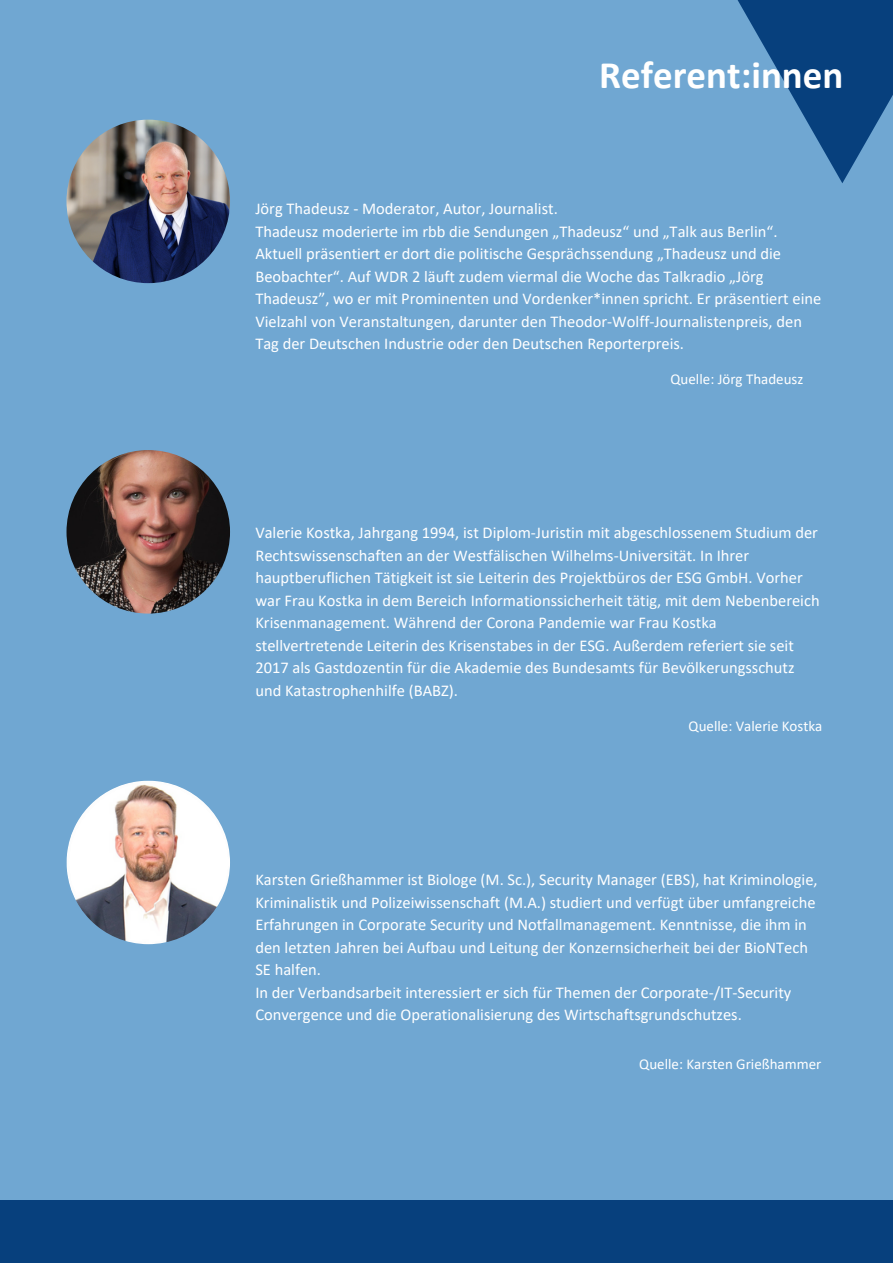
<style>
.page{position:relative;width:893px;height:1264px;background:#fff}
.page>*{position:absolute;margin:0;border:0;box-sizing:border-box;transform-origin:0 0}
.t1{font:700 39px "Calibri";color:#fff}
.t2{font:16.5px/22.5px "Calibri";color:#fff}
.t3{font:15px "Calibri";color:#fff}
</style>
<div class="page">
<div style="left:0;top:0;width:892px;height:1262px;background:#70a7d2"></div>
<div style="left:0;top:1200px;width:892px;height:62px;background:#07407d"></div>
<svg style="left:737px;top:0;width:155px;height:183px;fill:#07407d"></svg>
<img style="left:66px;top:120px;width:164px;height:163px;border-radius:50%">
<img style="left:66px;top:450px;width:164px;height:163px;border-radius:50%">
<img style="left:66px;top:780px;width:164px;height:164px;border-radius:50%">
<p class="t1" style="left:599px;top:59px;width:245px">Referent:innen</p>
<p class="t2" style="left:255px;top:199px;width:304px">Jörg Thadeusz - Moderator, Autor, Journalist.</p>
<p class="t2" style="left:255px;top:221px;width:567px">Thadeusz moderierte im rbb die Sendungen „Thadeusz“ und „Talk aus Berlin“.<br>Aktuell präsentiert er dort die politische Gesprächssendung „Thadeusz und die Beobachter“. Auf WDR 2 läuft zudem viermal die Woche das Talkradio „Jörg Thadeusz”, wo er mit Prominenten und Vordenker*innen spricht. Er präsentiert eine Vielzahl von Veranstaltungen, darunter den Theodor-Wolff-Journalistenpreis, den Tag der Deutschen Industrie oder den Deutschen Reporterpreis.</p>
<p class="t3" style="left:670px;top:373px;width:134px">Quelle: Jörg Thadeusz</p>
<p class="t2" style="left:255px;top:523px;width:565px">Valerie Kostka, Jahrgang 1994, ist Diplom-Juristin mit abgeschlossenem Studium der Rechtswissenschaften an der Westfälischen Wilhelms-Universität. In Ihrer hauptberuflichen Tätigkeit ist sie Leiterin des Projektbüros der ESG GmbH. Vorher war Frau Kostka in dem Bereich Informationssicherheit tätig, mit dem Nebenbereich Krisenmanagement. Während der Corona Pandemie war Frau Kostka stellvertretende Leiterin des Krisenstabes in der ESG. Außerdem referiert sie seit 2017 als Gastdozentin für die Akademie des Bundesamts für Bevölkerungsschutz und Katastrophenhilfe (BABZ).</p>
<p class="t3" style="left:688px;top:719px;width:135px">Quelle: Valerie Kostka</p>
<p class="t2" style="left:255px;top:869px;width:564px">Karsten Grießhammer ist Biologe (M. Sc.), Security Manager (EBS), hat Kriminologie, Kriminalistik und Polizeiwissenschaft (M.A.) studiert und verfügt über umfangreiche Erfahrungen in Corporate Security und Notfallmanagement. Kenntnisse, die ihm in den letzten Jahren bei Aufbau und Leitung der Konzernsicherheit bei der BioNTech SE halfen.</p>
<p class="t2" style="left:255px;top:982px;width:537px">In der Verbandsarbeit interessiert er sich für Themen der Corporate-/IT-Security<br>Convergence und die Operationalisierung des Wirtschaftsgrundschutzes.</p>
<p class="t3" style="left:639px;top:1058px;width:184px">Quelle: Karsten Grießhammer</p>
</div>
